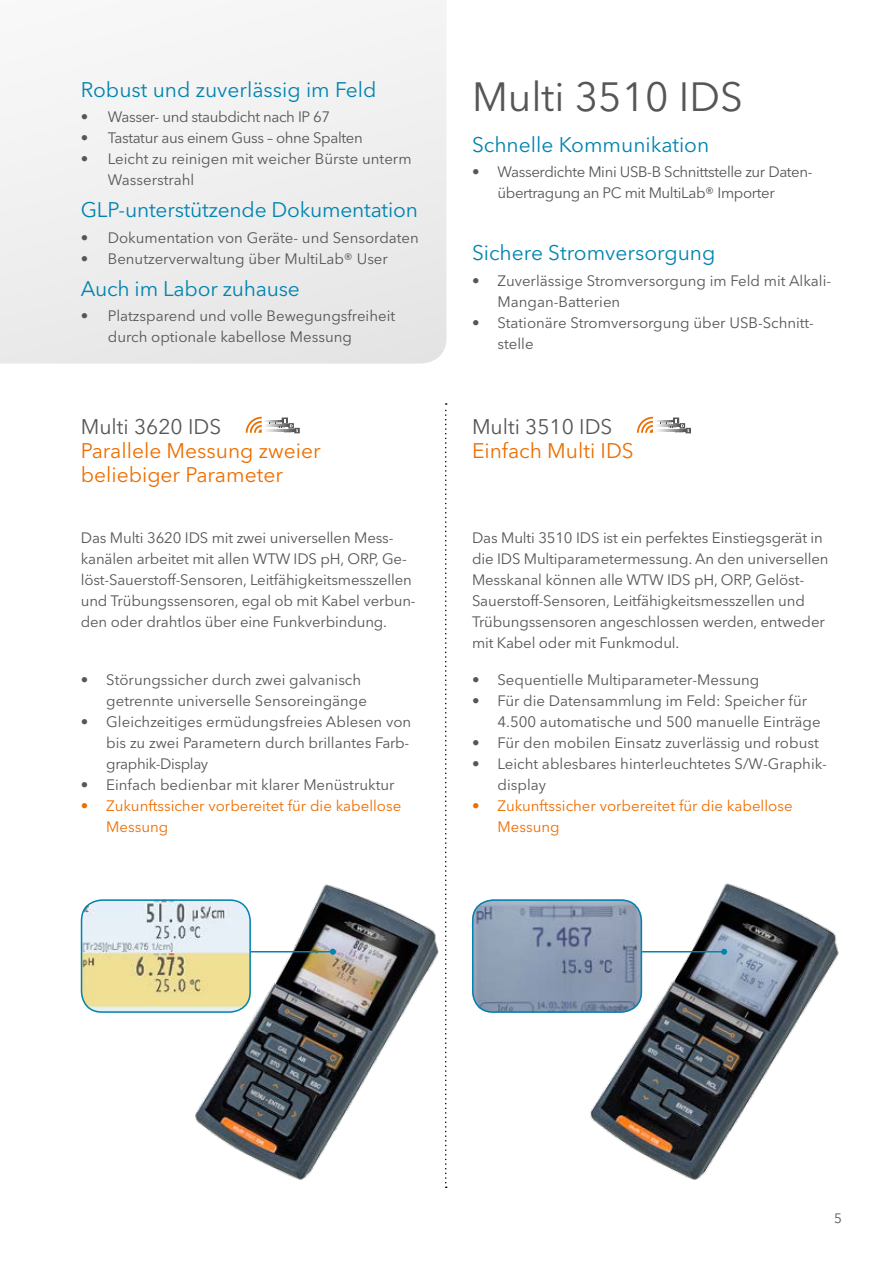
<style>
.page{position:relative;width:893px;height:1263px;background:#fff}
.page>*{position:absolute;margin:0;border:0;box-sizing:border-box;transform-origin:0 0}
.t1{font:40.5px "Avenir Next LT Pro";color:#565655}
.t2{font:21px "Avenir Next LT Pro";color:#0084b0}
.t3{font:21px/24px "Avenir Next LT Pro";color:#ed6e00}
.t4{font:21px "Avenir Next LT Pro";color:#565655}
.t5{font:15px/21px "Avenir Next LT Pro";letter-spacing:-.01em;color:#565655}
.t6{font:15px/21px "Avenir Next LT Pro";color:#ed6e00}
.t7{font:13.5px "Avenir Next LT Pro";color:#565655}
</style>
<div class="page">
<svg style="left:445px;top:403px;width:2px;height:785px"></svg>
<div style="left:0;top:0;width:446px;height:364px;background:#efefef"></div>
<img style="left:81px;top:901px;width:85px;height:112px">
<div style="left:81px;top:899px;width:170px;height:114px;border:2px solid #0084b0;border-radius:21px"></div>
<img style="left:472px;top:902px;width:96px;height:111px">
<div style="left:472px;top:899px;width:170px;height:114px;border:2px solid #0084b0;border-radius:21px"></div>
<img style="left:166px;top:881px;width:281px;height:301px">
<img style="left:568px;top:883px;width:271px;height:297px">
<hr style="left:251px;top:951px;width:82px;height:1px;background:#0084b0">
<svg style="left:330px;top:949px;width:6px;height:6px"></svg>
<hr style="left:642px;top:951px;width:82px;height:1px;background:#0084b0">
<svg style="left:721px;top:949px;width:6px;height:6px"></svg>
<svg style="left:246px;top:417px;width:54px;height:16px"></svg>
<svg style="left:637px;top:417px;width:54px;height:16px"></svg>
<h2 class="t2" style="left:81px;top:77px;width:297px">Robust und zuverlässig im Feld</h2>
<p class="t5" style="left:81px;top:106px;width:251px">• Wasser- und staubdicht nach IP 67</p>
<p class="t5" style="left:81px;top:127px;width:283px">• Tastatur aus einem Guss – ohne Spalten</p>
<p class="t5" style="left:108px;top:148px;width:305px;text-indent:-27px">• Leicht zu reinigen mit weicher Bürste unterm<br>Wasserstrahl</p>
<h2 class="t2" style="left:81px;top:198px;width:339px">GLP-unterstützende Dokumentation</h2>
<p class="t5" style="left:81px;top:227px;width:340px">• Dokumentation von Geräte- und Sensordaten</p>
<p class="t5" style="left:81px;top:248px;width:309px">• Benutzerverwaltung über MultiLab® User</p>
<h2 class="t2" style="left:81px;top:276px;width:221px">Auch im Labor zuhause</h2>
<p class="t5" style="left:108px;top:306px;width:289px;text-indent:-27px">• Platzsparend und volle Bewegungsfreiheit durch optionale kabellose Messung</p>
<h2 class="t4" style="left:81px;top:414px;width:142px">Multi 3620 IDS</h2>
<h2 class="t3" style="left:81px;top:438px;width:241px">Parallele Messung zweier beliebiger Parameter</h2>
<h1 class="t1" style="left:472px;top:73px;width:272px">Multi 3510 IDS</h1>
<h2 class="t2" style="left:472px;top:132px;width:239px">Schnelle Kommunikation</h2>
<p class="t5" style="left:497px;top:161px;width:317px;text-indent:-26px">• Wasserdichte Mini USB-B Schnittstelle zur Daten&shy;übertragung an PC mit MultiLab® Importer</p>
<h2 class="t2" style="left:472px;top:241px;width:245px">Sichere Stromversorgung</h2>
<p class="t5" style="left:497px;top:270px;width:335px;text-indent:-26px">• Zuverlässige Stromversorgung im Feld mit Alkali-<br>Mangan-Batterien</p>
<p class="t5" style="left:497px;top:312px;width:318px;text-indent:-26px">• Stationäre Stromversorgung über USB-Schnitt&shy;stelle</p>
<h2 class="t4" style="left:472px;top:414px;width:142px">Multi 3510 IDS</h2>
<h2 class="t3" style="left:472px;top:438px;width:163px">Einfach Multi IDS</h2>
<p class="t5" style="left:81px;top:527px;width:336px">Das Multi 3620 IDS mit zwei universellen Mess&shy;kanälen arbeitet mit allen WTW IDS pH, ORP, Ge&shy;löst-Sauerstoff-Sensoren, Leitfähigkeitsmesszellen und Trübungssensoren, egal ob mit Kabel verbun&shy;den oder drahtlos über eine Funkverbindung.</p>
<p class="t5" style="left:472px;top:527px;width:358px">Das Multi 3510 IDS ist ein perfektes Einstiegsgerät in die IDS Multiparametermessung. An den universellen Messkanal können alle WTW IDS pH, ORP, Gelöst-Sauerstoff-Sensoren, Leitfähigkeitsmesszellen und Trübungssensoren angeschlossen werden, entweder mit Kabel oder mit Funkmodul.</p>
<p class="t5" style="left:106px;top:670px;width:262px;text-indent:-26px">• Störungssicher durch zwei galvanisch getrennte universelle Sensoreingänge</p>
<p class="t5" style="left:106px;top:712px;width:306px;text-indent:-26px">• Gleichzeitiges ermüdungsfreies Ablesen von bis zu zwei Parametern durch brillantes Farb&shy;graphik-Display</p>
<p class="t5" style="left:81px;top:775px;width:315px">• Einfach bedienbar mit klarer Menüstruktur</p>
<p class="t6" style="left:106px;top:796px;width:297px;text-indent:-26px">• Zukunftssicher vorbereitet für die kabellose<br>Messung</p>
<p class="t5" style="left:472px;top:670px;width:289px">• Sequentielle Multiparameter-Messung</p>
<p class="t5" style="left:497px;top:691px;width:325px;text-indent:-26px">• Für die Datensammlung im Feld: Speicher für<br>4.500 automatische und 500 manuelle Einträge</p>
<p class="t5" style="left:472px;top:733px;width:348px">• Für den mobilen Einsatz zuverlässig und robust</p>
<p class="t5" style="left:497px;top:754px;width:331px;text-indent:-26px">• Leicht ablesbares hinterleuchtetes S/W-Graphik&shy;display</p>
<p class="t6" style="left:497px;top:796px;width:297px;text-indent:-26px">• Zukunftssicher vorbereitet für die kabellose<br>Messung</p>
<p class="t7" style="left:834px;top:1210px;width:9px">5</p>
</div>
